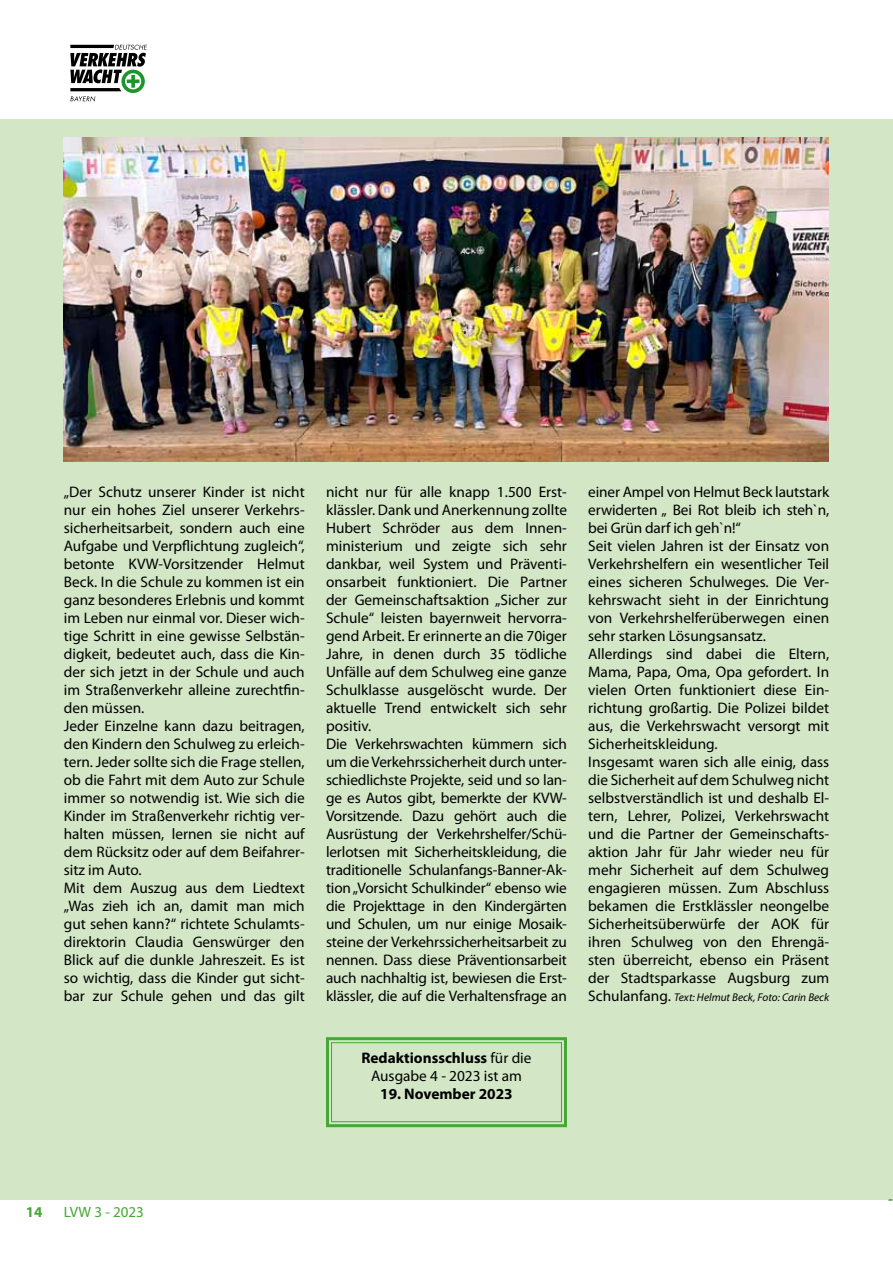
<style>
.page{position:relative;width:893px;height:1263px;background:#fff}
.page>*{position:absolute;margin:0;border:0;box-sizing:border-box;transform-origin:0 0}
.t1{font:15.3px/18px "Myriad Pro";color:#000}
.t2{font:700 15.3px "Myriad Pro";color:#000}
.t3{font:italic 700 15.3px "Myriad Pro";color:#45a835}
.t4{font:15px "Myriad Pro";color:#45a835}
.t5{font:700 15px "Myriad Pro";color:#45a835}
.t6{font:italic 11.25px "Myriad Pro";color:#000}
.s1{font-style:normal;font-size:15.3px}
.s2{font-weight:700}
</style>
<div class="page">
<svg style="left:70px;top:45px;width:77px;height:56px"></svg>
<div style="left:0;top:119px;width:893px;height:1080px;background:#d3e6c6"></div>
<img style="left:64px;top:137px;width:764px;height:324px">
<svg style="left:326px;top:1037px;width:241px;height:91px"></svg>
<div style="left:331px;top:1042px;width:231px;height:80px;border:1px solid #45a835"></div>
<p class="t1" style="left:64px;top:483px;width:242px">„Der Schutz unserer Kinder ist nicht nur ein hohes Ziel unserer Verkehrs&shy;sicherheitsarbeit, sondern auch eine Aufgabe und Verpflichtung zugleich“, betonte KVW-Vorsitzender Helmut Beck. In die Schule zu kommen ist ein ganz besonderes Erlebnis und kommt im Leben nur einmal vor. Dieser wich&shy;tige Schritt in eine gewisse Selbstän&shy;digkeit, bedeutet auch, dass die Kin&shy;der sich jetzt in der Schule und auch im Straßenverkehr alleine zurechtfin&shy;den müssen.<br>Jeder Einzelne kann dazu beitragen, den Kindern den Schulweg zu erleich&shy;tern. Jeder sollte sich die Frage stellen, ob die Fahrt mit dem Auto zur Schule immer so notwendig ist. Wie sich die Kinder im Straßenverkehr richtig ver&shy;halten müssen, lernen sie nicht auf dem Rücksitz oder auf dem Beifahrer&shy;sitz im Auto.<br>Mit dem Auszug aus dem Liedtext „Was zieh ich an, damit man mich gut sehen kann?“ richtete Schulamts&shy;direktorin Claudia Genswürger den Blick auf die dunkle Jahreszeit. Es ist so wichtig, dass die Kinder gut sicht&shy;bar zur Schule gehen und das gilt</p>
<p class="t1" style="left:326px;top:483px;width:242px">nicht nur für alle knapp 1.500 Erst&shy;klässler. Dank und Anerkennung zollte Hubert Schröder aus dem Innen&shy;ministerium und zeigte sich sehr dankbar, weil System und Präventi&shy;onsarbeit funktioniert. Die Partner der Gemeinschaftsaktion „Sicher zur Schule“ leisten bayernweit hervorra&shy;gend Arbeit. Er erinnerte an die 70iger Jahre, in denen durch 35 tödliche Unfälle auf dem Schulweg eine ganze Schulklasse ausgelöscht wurde. Der aktuelle Trend entwickelt sich sehr positiv.<br>Die Verkehrswachten kümmern sich um die Verkehrssicherheit durch unter&shy;schiedlichste Projekte, seid und so lan&shy;ge es Autos gibt, bemerkte der KVW-Vorsitzende. Dazu gehört auch die Ausrüstung der Verkehrshelfer/Schü&shy;lerlotsen mit Sicherheitskleidung, die traditionelle Schulanfangs-Banner-Ak&shy;tion „Vorsicht Schulkinder“ ebenso wie die Projekttage in den Kindergärten und Schulen, um nur einige Mosaik&shy;steine der Verkehrssicherheitsarbeit zu nennen. Dass diese Präventionsarbeit auch nachhaltig ist, bewiesen die Erst&shy;klässler, die auf die Verhaltensfrage an</p>
<p class="t1" style="left:588px;top:482px;width:242px">einer Ampel von Helmut Beck lautstark erwiderten „ Bei Rot bleib ich steh`n, bei Grün darf ich geh`n!“<br>Seit vielen Jahren ist der Einsatz von Verkehrshelfern ein wesentlicher Teil eines sicheren Schulweges. Die Ver&shy;kehrswacht sieht in der Einrichtung von Verkehrshelferüberwegen einen sehr starken Lösungsansatz.<br>Allerdings sind dabei die Eltern, Mama, Papa, Oma, Opa gefordert. In vielen Orten funktioniert diese Ein&shy;richtung großartig. Die Polizei bildet aus, die Verkehrswacht versorgt mit Sicherheitskleidung.<br>Insgesamt waren sich alle einig, dass die Sicherheit auf dem Schulweg nicht selbstverständlich ist und deshalb El&shy;tern, Lehrer, Polizei, Verkehrswacht und die Partner der Gemeinschafts&shy;aktion Jahr für Jahr wieder neu für mehr Sicherheit auf dem Schulweg engagieren müssen. Zum Abschluss bekamen die Erstklässler neongelbe Sicherheitsüberwürfe der AOK für ihren Schulweg von den Ehrengä&shy;sten überreicht, ebenso ein Präsent der Stadtsparkasse Augsburg zum</p>
<p class="t6" style="left:588px;top:990px;width:242px"><span class="s1">Schulanfang.</span> Text: Helmut Beck, Foto: Carin Beck</p>
<p class="t5" style="left:26px;top:1202px;width:18px">14</p>
<p class="t4" style="left:64px;top:1203px;width:82px">LVW 3 - 2023</p>
<p class="t1" style="left:361px;top:1049px;width:172px;text-align:center"><span class="s2">Redaktionsschluss</span> für die<br>Ausgabe 4 - 2023 ist am</p>
<p class="t2" style="left:380px;top:1084px;width:134px">19. November 2023</p>
<p class="t3" style="left:888px;top:1188px;width:6px">-</p>
</div>
